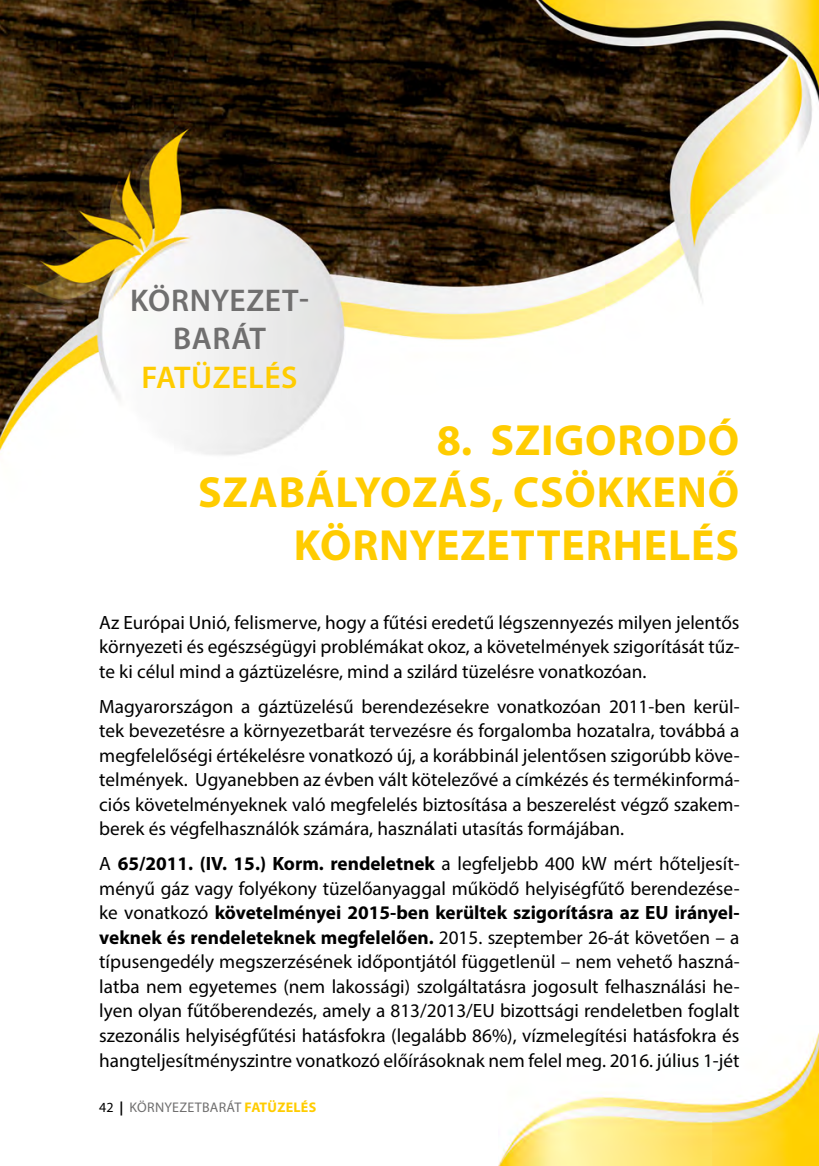
<style>
.page{position:relative;width:819px;height:1166px;background:#fff}
.page>*{position:absolute;margin:0;border:0;box-sizing:border-box;transform-origin:0 0}
.t1{font:700 43.75px/52.5px "Myriad Pro";letter-spacing:.02em;color:#fc0;text-align:right}
.t2{font:600 31.5px "Myriad Pro";letter-spacing:.02em;color:#706f6f}
.t3{font:600 31.5px "Myriad Pro";letter-spacing:.02em;color:#fc0}
.t4{font:19.25px/24.5px "Myriad Pro";color:#000;text-align:justify}
.t5{font:14px "Myriad Pro";letter-spacing:.02em;color:#706f6f}
.s1{font-weight:700}
.s2{color:#000}
.s3{font-weight:700;color:#000}
.s4{font-weight:700;color:#fc0}
</style>
<div class="page">
<img style="left:0;top:0;width:819px;height:455px">
<img style="left:499px;top:1032px;width:320px;height:134px">
<p class="t2" style="left:130px;top:280px;width:180px">KÖRNYEZET-</p>
<p class="t2" style="left:173px;top:318px;width:94px">BARÁT</p>
<p class="t3" style="left:142px;top:357px;width:157px">FATÜZELÉS</p>
<p class="t1" style="left:436px;top:412px;width:304px">8. SZIGORODÓ</p>
<p class="t1" style="left:198px;top:465px;width:542px">SZABÁLYOZÁS, CSÖKKENŐ<br>KÖRNYEZETTERHELÉS</p>
<p class="t4" style="left:99px;top:610px;width:641px">Az Európai Unió, felismerve, hogy a fűtési eredetű légszennyezés milyen jelentős környezeti és egészségügyi problémákat okoz, a követelmények szigorítását tűz&shy;te ki célul mind a gáztüzelésre, mind a szilárd tüzelésre vonatkozóan.</p>
<p class="t4" style="left:99px;top:693px;width:641px">Magyarországon a gáztüzelésű berendezésekre vonatkozóan 2011-ben kerül&shy;tek bevezetésre a környezetbarát tervezésre és forgalomba hozatalra, továbbá a megfelelőségi értékelésre vonatkozó új, a korábbinál jelentősen szigorúbb köve&shy;telmények. Ugyanebben az évben vált kötelezővé a címkézés és termékinformá&shy;ciós követelményeknek való megfelelés biztosítása a beszerelést végző szakem&shy;berek és végfelhasználók számára, használati utasítás formájában.</p>
<p class="t4" style="left:99px;top:851px;width:641px">A <span class="s1">65/2011. (IV. 15.) Korm. rendeletnek</span> a legfeljebb 400 kW mért hőteljesít&shy;ményű gáz vagy folyékony tüzelőanyaggal működő helyiségfűtő berendezése&shy;ke vonatkozó <span class="s1">követelményei 2015-ben kerültek szigorításra az EU irányel&shy;veknek és rendeleteknek megfelelően.</span> 2015. szeptember 26-át követően – a típusengedély megszerzésének időpontjától függetlenül – nem vehető haszná&shy;latba nem egyetemes (nem lakossági) szolgáltatásra jogosult felhasználási he&shy;lyen olyan fűtőberendezés, amely a 813/2013/EU bizottsági rendeletben foglalt szezonális helyiségfűtési hatásfokra (legalább 86%), vízmelegítési hatásfokra és hangteljesítményszintre vonatkozó előírásoknak nem felel meg. 2016. július 1-jét</p>
<p class="t5" style="left:99px;top:1098px;width:218px"><span class="s2">42</span> <span class="s3">|</span> KÖRNYEZETBARÁT <span class="s4">FATÜZELÉS</span></p>
</div>
